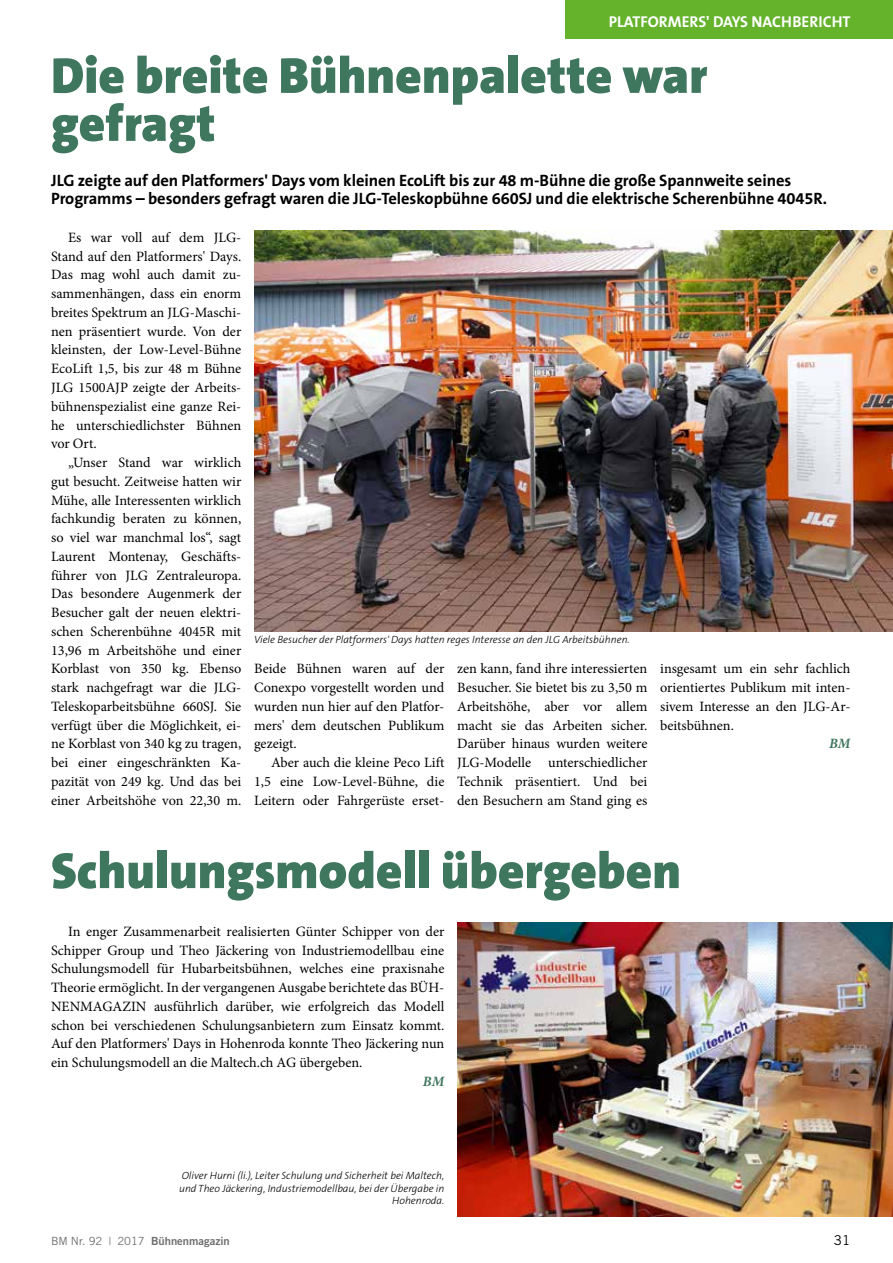
<style>
.page{position:relative;width:893px;height:1263px;background:#fff}
.page>*{position:absolute;margin:0;border:0;box-sizing:border-box;transform-origin:0 0}
.t1{font:900 51px/48px "The Sans B9";color:#3f765e}
.t2{font:700 16.5px/18.8px "The Sans B7";letter-spacing:-.005em;color:#000}
.t3{font:700 15.75px "The Sans B7";color:#fff}
.t4{font:14.25px/18.8px "Minion Pro";color:#000;text-align:justify}
.t5{font:italic 700 14.25px "Minion Pro";color:#3f765e}
.t6{font:13.5px "Trade Gothic";color:#000}
.t7{font:11.25px "Trade Gothic Bold Two";color:#6e6e6e}
.t8{font:italic 300 10.5px/12.3px "The Sans B3";color:#000;text-align:right}
.s1{font-family:"Trade Gothic"}
</style>
<div class="page">
<div style="left:566px;top:0;width:327px;height:39px;background:#64b32b"></div>
<img style="left:254px;top:230px;width:639px;height:402px">
<img style="left:457px;top:922px;width:436px;height:294px">
<p class="t3" style="left:609px;top:14px;width:243px">PLATFORMERS' DAYS NACHBERICHT</p>
<h1 class="t1" style="left:51px;top:53px;width:658px">Die breite Bühnenpalette war gefragt</h1>
<p class="t2" style="left:51px;top:171px;width:777px">JLG zeigte auf den Platformers' Days vom kleinen EcoLift bis zur 48 m-Bühne die große Spannweite seines<br>Programms – besonders gefragt waren die JLG-Teleskopbühne 660SJ und die elektrische Scherenbühne 4045R.</p>
<p class="t4" style="left:51px;top:228px;width:192px;text-indent:17px">Es war voll auf dem JLG-Stand auf den Platformers' Days.<br>Das mag wohl auch damit zu&shy;sammenhängen, dass ein enorm breites Spektrum an JLG-Maschi&shy;nen präsentiert wurde. Von der kleinsten, der Low-Level-Bühne EcoLift 1,5, bis zur 48 m Bühne JLG 1500AJP zeigte der Arbeits&shy;bühnenspezialist eine ganze Rei&shy;he unterschiedlichster Bühnen vor Ort.</p>
<p class="t4" style="left:51px;top:453px;width:192px;text-indent:17px">„Unser Stand war wirklich gut besucht. Zeitweise hatten wir Mühe, alle Interessenten wirklich fachkundig beraten zu können, so viel war manchmal los“, sagt Laurent Montenay, Geschäfts&shy;führer von JLG Zentraleuropa.<br>Das besondere Augenmerk der Besucher galt der neuen elektri&shy;schen Scherenbühne 4045R mit 13,96 m Arbeitshöhe und einer Korblast von 350 kg. Ebenso stark nachgefragt war die JLG-Teleskoparbeitsbühne 660SJ. Sie verfügt über die Möglichkeit, ei&shy;ne Korblast von 340 kg zu tragen, bei einer eingeschränkten Ka&shy;pazität von 249 kg. Und das bei einer Arbeitshöhe von 22,30 m.</p>
<p class="t8" style="left:254px;top:634px;width:377px">Viele Besucher der Platformers' Days hatten reges Interesse an den JLG Arbeitsbühnen.</p>
<p class="t4" style="left:254px;top:659px;width:192px">Beide Bühnen waren auf der Conexpo vorgestellt worden und wurden nun hier auf den Platfor&shy;mers' dem deutschen Publikum gezeigt.</p>
<p class="t4" style="left:254px;top:753px;width:192px;text-indent:17px">Aber auch die kleine Peco Lift 1,5 eine Low-Level-Bühne, die Leitern oder Fahrgerüste erset-</p>
<p class="t4" style="left:457px;top:659px;width:192px">zen kann, fand ihre interessierten Besucher. Sie bietet bis zu 3,50 m Arbeitshöhe, aber vor allem macht sie das Arbeiten sicher.<br>Darüber hinaus wurden weitere JLG-Modelle unterschiedlicher Technik präsentiert. Und bei den Besuchern am Stand ging es</p>
<p class="t4" style="left:660px;top:659px;width:192px">insgesamt um ein sehr fachlich orientiertes Publikum mit inten&shy;sivem Interesse an den JLG-Ar&shy;beitsbühnen.</p>
<p class="t5" style="left:829px;top:735px;width:23px">BM</p>
<h1 class="t1" style="left:51px;top:848px;width:631px">Schulungsmodell übergeben</h1>
<p class="t4" style="left:51px;top:922px;width:395px;text-indent:17px">In enger Zusammenarbeit realisierten Günter Schipper von der Schipper Group und Theo Jäckering von Industriemodellbau eine Schulungsmodell für Hubarbeitsbühnen, welches eine praxisnahe Theorie ermöglicht. In der vergangenen Ausgabe berichtete das BÜH-NENMAGAZIN ausführlich darüber, wie erfolgreich das Modell schon bei verschiedenen Schulungsanbietern zum Einsatz kommt.<br>Auf den Platformers' Days in Hohenroda konnte Theo Jäckering nun ein Schulungsmodell an die Maltech.ch AG übergeben.</p>
<p class="t5" style="left:423px;top:1073px;width:23px">BM</p>
<p class="t8" style="left:179px;top:1170px;width:267px">Oliver Hurni (li.), Leiter Schulung und Sicherheit bei Maltech, und Theo Jäckering, Industriemodellbau, bei der Übergabe in<br>Hohenroda.</p>
<p class="t7" style="left:51px;top:1234px;width:180px"><span class="s1">BM Nr. 92 | 2017</span> Bühnenmagazin</p>
<p class="t6" style="left:834px;top:1232px;width:18px">31</p>
</div>
